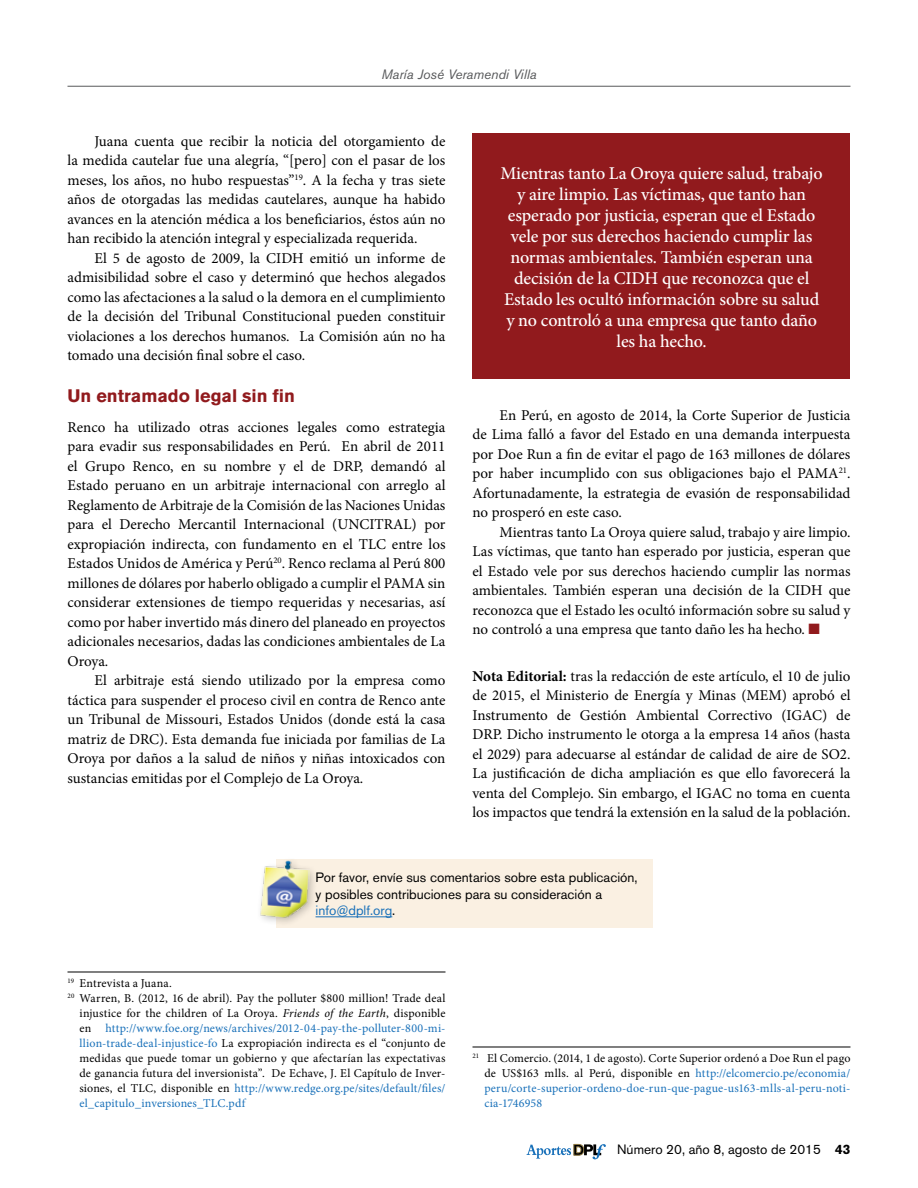
<style>
.page{position:relative;width:918px;height:1188px;background:#fff}
.page>*{position:absolute;margin:0;border:0;box-sizing:border-box;transform-origin:0 0}
.t1{font:500 18px/21px "Minion Pro";letter-spacing:-.01em;color:#fff;text-align:center}
.t2{font:700 18px "Akzidenz Grotesk BE";color:#911a1d}
.t3{font:15px/19.5px "Minion Pro";color:#000;text-align:justify}
.t4{font:13.5px/16.5px "Akzidenz Grotesk BE";color:#000}
.t5{font:italic 13.5px "Akzidenz Grotesk BE";color:#58595b}
.t6{font:12px/15px "Minion Pro";letter-spacing:.01em;color:#1870b9;text-align:justify}
.t7{font:12px "Minion Pro";letter-spacing:.015em;color:#000}
.s1{color:#911a1d}
.s2{font-weight:700}
.s3{color:#1870b9}
.s4{font-style:italic}
.s5{color:#000}
</style>
<div class="page">
<svg style="left:526px;top:1144px;width:80px;height:15px"></svg>
<hr style="left:68px;top:972px;width:378px;height:1px;background:#000">
<hr style="left:472px;top:1047px;width:378px;height:1px;background:#000">
<div style="left:472px;top:134px;width:378px;height:245px;background:#911a1d"></div>
<hr style="left:68px;top:86px;width:782px;height:1px;background:#58595b">
<div style="left:277px;top:860px;width:376px;height:68px;background:#faf0e2"></div>
<hr style="left:316px;top:917px;width:76px;height:1px;background:#1870b9">
<div style="left:256px;top:856px;width:63px;height:71px;background:#000;opacity:.25"></div>
<img style="left:259px;top:860px;width:50px;height:58px">
<p class="t5" style="left:381px;top:66px;width:157px">María José Veramendi Villa</p>
<p class="t3" style="left:67px;top:131px;width:380px;text-indent:27px">Juana cuenta que recibir la noticia del otorgamiento de la medida cautelar fue una alegría, “[pero] con el pasar de los meses, los años, no hubo respuestas”<sup>19</sup>. A la fecha y tras siete años de otorgadas las medidas cautelares, aunque ha habido avances en la atención médica a los beneficiarios, éstos aún no han recibido la atención integral y especializada requerida.</p>
<p class="t3" style="left:67px;top:248px;width:380px;text-indent:27px">El 5 de agosto de 2009, la CIDH emitió un informe de admisibilidad sobre el caso y determinó que hechos alegados como las afectaciones a la salud o la demora en el cumplimiento de la decisión del Tribunal Constitucional pueden constituir violaciones a los derechos humanos. La Comisión aún no ha tomado una decisión final sobre el caso.</p>
<p class="t2" style="left:68px;top:386px;width:229px">Un entramado legal sin fin</p>
<p class="t3" style="left:67px;top:417px;width:380px">Renco ha utilizado otras acciones legales como estrategia para evadir sus responsabilidades en Perú. En abril de 2011 el Grupo Renco, en su nombre y el de DRP, demandó al Estado peruano en un arbitraje internacional con arreglo al Reglamento de Arbitraje de la Comisión de las Naciones Unidas para el Derecho Mercantil Internacional (UNCITRAL) por expropiación indirecta, con fundamento en el TLC entre los Estados Unidos de América y Perú<sup>20</sup>. Renco reclama al Perú 800 millones de dólares por haberlo obligado a cumplir el PAMA sin considerar extensiones de tiempo requeridas y necesarias, así como por haber invertido más dinero del planeado en proyectos adicionales necesarios, dadas las condiciones ambientales de La Oroya.</p>
<p class="t3" style="left:67px;top:671px;width:380px;text-indent:27px">El arbitraje está siendo utilizado por la empresa como táctica para suspender el proceso civil en contra de Renco ante un Tribunal de Missouri, Estados Unidos (donde está la casa matriz de DRC). Esta demanda fue iniciada por familias de La Oroya por daños a la salud de niños y niñas intoxicados con sustancias emitidas por el Complejo de La Oroya.</p>
<p class="t1" style="left:501px;top:163px;width:324px">Mientras tanto La Oroya quiere salud, trabajo y aire limpio. Las víctimas, que tanto han esperado por justicia, esperan que el Estado vele por sus derechos haciendo cumplir las normas ambientales. También esperan una decisión de la CIDH que reconozca que el Estado les ocultó información sobre su salud y no controló a una empresa que tanto daño les ha hecho.</p>
<p class="t3" style="left:472px;top:405px;width:380px;text-indent:27px">En Perú, en agosto de 2014, la Corte Superior de Justicia de Lima falló a favor del Estado en una demanda interpuesta por Doe Run a fin de evitar el pago de 163 millones de dólares por haber incumplido con sus obligaciones bajo el PAMA<sup>21</sup>.<br>Afortunadamente, la estrategia de evasión de responsabilidad no prosperó en este caso.</p>
<p class="t3" style="left:472px;top:522px;width:380px;text-indent:27px">Mientras tanto La Oroya quiere salud, trabajo y aire limpio.<br>Las víctimas, que tanto han esperado por justicia, esperan que el Estado vele por sus derechos haciendo cumplir las normas ambientales. También esperan una decisión de la CIDH que reconozca que el Estado les ocultó información sobre su salud y no controló a una empresa que tanto daño les ha hecho. <span class="s1">■</span></p>
<p class="t3" style="left:472px;top:666px;width:380px"><span class="s2">Nota Editorial:</span> tras la redacción de este artículo, el 10 de julio de 2015, el Ministerio de Energía y Minas (MEM) aprobó el Instrumento de Gestión Ambiental Correctivo (IGAC) de DRP. Dicho instrumento le otorga a la empresa 14 años (hasta el 2029) para adecuarse al estándar de calidad de aire de SO2.<br>La justificación de dicha ampliación es que ello favorecerá la venta del Complejo. Sin embargo, el IGAC no toma en cuenta los impactos que tendrá la extensión en la salud de la población.</p>
<p class="t4" style="left:316px;top:870px;width:324px">Por favor, envíe sus comentarios sobre esta publicación, y posibles contribuciones para su consideración a <span class="s3">info@dplf.org</span>.</p>
<p class="t7" style="left:68px;top:975px;width:106px"><sup>19</sup> Entrevista a Juana.</p>
<p class="t7" style="left:68px;top:990px;width:380px"><sup>20</sup> Warren, B. (2012, 16 de abril). Pay the polluter $800 million! Trade deal</p>
<p class="t7" style="left:80px;top:1005px;width:367px">injustice for the children of La Oroya. <span class="s4">Friends of the Earth</span>, disponible</p>
<p class="t6" style="left:80px;top:1021px;width:367px"><span class="s5">en</span> http://www.foe.org/news/archives/2012-04-pay-the-polluter-800-mi-</p>
<p class="t7" style="left:80px;top:1035px;width:367px"><span class="s3">llion-trade-deal-injustice-fo</span> La expropiación indirecta es el “conjunto de</p>
<p class="t7" style="left:80px;top:1050px;width:368px">medidas que puede tomar un gobierno y que afectarían las expectativas</p>
<p class="t7" style="left:80px;top:1065px;width:367px">de ganancia futura del inversionista”. De Echave, J. El Capítulo de Inver-</p>
<p class="t6" style="left:80px;top:1081px;width:368px"><span class="s5">siones, el TLC, disponible en</span> http://www.redge.org.pe/sites/default/files/</p>
<p class="t6" style="left:80px;top:1096px;width:167px">el_capitulo_inversiones_TLC.pdf</p>
<p class="t6" style="left:484px;top:1051px;width:368px;text-indent:-12px"><sup>21</sup> <span class="s5">El Comercio. (2014, 1 de agosto). Corte Superior ordenó a Doe Run el pago de US$163 mlls. al Perú, disponible en</span> http://elcomercio.pe/economia/ peru/corte-superior-ordeno-doe-run-que-pague-us163-mlls-al-peru-noti&shy;cia-1746958</p>
<p class="t4" style="left:617px;top:1141px;width:235px">Número 20, año 8, agosto de 2015 <span class="s2">43</span></p>
</div>
